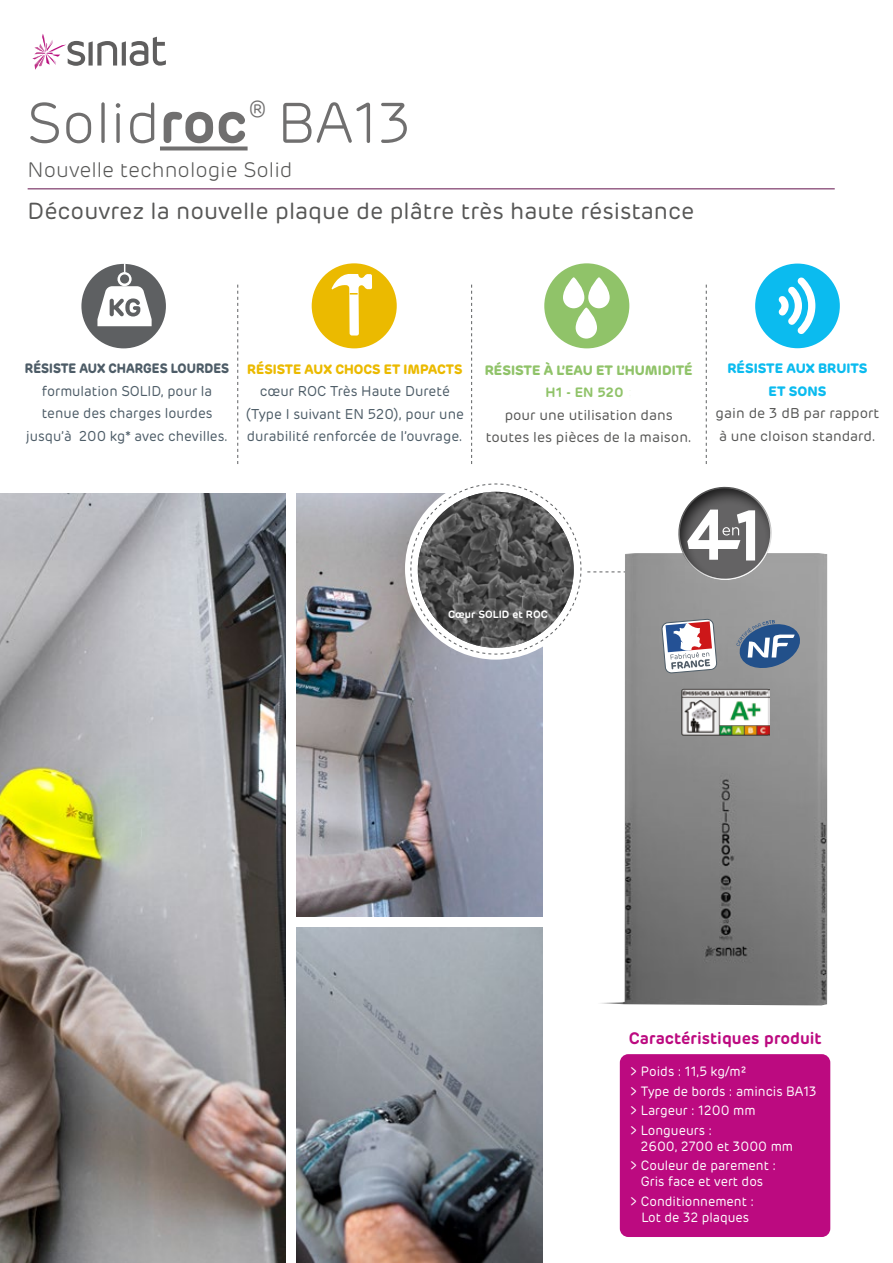
<style>
.page{position:relative;width:893px;height:1263px;background:#fff}
.page>*{position:absolute;margin:0;border:0;box-sizing:border-box;transform-origin:0 0}
.t1{font:300 57.15px "Rubrik";color:#706f6f}
.t2{font:23.25px "Rubrik";color:#575756}
.t3{font:300 21px "Rubrik";color:#575756}
.t4{font:600 16.5px "Rubrik";color:#bc0a80}
.t5{font:14.25px/22.5px "Rubrik";color:#575756;text-align:center}
.t6{font:14.25px/22.5px "Rubrik";color:#4d5c67;text-align:center}
.t7{font:14.25px/22.5px "Rubrik";color:#4d5c67;text-align:center;scale:.96 1}
.t8{font:13.5px/19.5px "Rubrik";color:#fff;scale:.95 1}
.t9{font:700 13.5px/22.5px "Rubrik";color:#90c369;text-align:center}
.t10{font:700 13.5px "Rubrik";color:#4d5c67;scale:.92 1}
.t11{font:700 13.5px "Rubrik";color:#ebba00}
.t12{font:700 13.5px/22.5px "Rubrik";color:#0bbbef;text-align:center}
.t13{font:600 10.5px "Rubrik";color:#fff}
.s1{font-weight:600}
.s2{font-weight:600;font-size:15px}
</style>
<div class="page">
<div style="left:620px;top:1054px;width:210px;height:183px;background:#bc0a80;border-radius:9px"></div>
<div style="left:544px;top:263px;width:85px;height:85px;background:#90c369;border-radius:50%"></div>
<svg style="left:563px;top:277px;width:47px;height:62px"></svg>
<hr style="left:28px;top:188px;width:807px;height:1px;background:#62114b">
<svg style="left:160px;top:146px;width:88px;height:4px"></svg>
<svg style="left:32px;top:34px;width:134px;height:36px"></svg>
<div style="left:755px;top:264px;width:85px;height:84px;background:#0bbbef;border-radius:50%"></div>
<svg style="left:778px;top:277px;width:37px;height:57px"></svg>
<svg style="left:237px;top:285px;width:1px;height:179px"></svg>
<svg style="left:471px;top:285px;width:1px;height:179px"></svg>
<svg style="left:706px;top:285px;width:1px;height:179px"></svg>
<div style="left:312px;top:263px;width:85px;height:85px;background:#ebba00;border-radius:50%"></div>
<svg style="left:332px;top:274px;width:40px;height:62px"></svg>
<div style="left:81px;top:264px;width:85px;height:84px;background:#5e6062;border-radius:50%"></div>
<svg style="left:97px;top:263px;width:55px;height:63px"></svg>
<img style="left:601px;top:553px;width:226px;height:452px">
<img style="left:0;top:493px;width:285px;height:770px">
<img style="left:296px;top:493px;width:247px;height:423px">
<img style="left:296px;top:927px;width:247px;height:336px">
<img style="left:682px;top:689px;width:87px;height:47px">
<svg style="left:410px;top:483px;width:390px;height:190px"></svg>
<h1 class="t1" style="left:27px;top:90px;width:387px">Solid<span class="s1">roc</span><sup>®</sup> BA13</h1>
<h3 class="t3" style="left:28px;top:157px;width:266px">Nouvelle technologie Solid</h3>
<h2 class="t2" style="left:28px;top:197px;width:668px">Découvrez la nouvelle plaque de plâtre très haute résistance</h2>
<p class="t10" style="left:25px;top:360px;width:224px">RÉSISTE AUX CHARGES LOURDES</p>
<p class="t7" style="left:26px;top:380px;width:212px">formulation SOLID, pour la tenue des charges lourdes jusqu’à 200 kg* avec chevilles.</p>
<p class="t11" style="left:247px;top:361px;width:217px">RÉSISTE AUX CHOCS ET IMPACTS</p>
<p class="t6" style="left:246px;top:380px;width:220px">cœur ROC Très Haute Dureté (Type I suivant EN 520), pour une durabilité renforcée de l’ouvrage.</p>
<p class="t9" style="left:485px;top:358px;width:210px">RÉSISTE À L’EAU ET L’HUMIDITÉ<br><span class="s1">H1 - EN 520</span> <span class="s2">:</span></p>
<p class="t5" style="left:486px;top:404px;width:208px">pour une utilisation dans toutes les pièces de la maison.</p>
<p class="t12" style="left:727px;top:357px;width:142px">RÉSISTE AUX BRUITS<br>ET SONS</p>
<p class="t5" style="left:716px;top:402px;width:165px;text-align:left">gain de 3 dB par rapport à une cloison standard.</p>
<p class="t13" style="left:448px;top:607px;width:101px">Cœur SOLID et ROC</p>
<p class="t4" style="left:629px;top:1027px;width:194px">Caractéristiques produit</p>
<p class="t8" style="left:629px;top:1062px;width:199px">&gt; Poids : 11,5 kg/m²<br>&gt; Type de bords : amincis BA13 &gt; Largeur : 1200 mm<br>&gt; Longueurs :</p>
<p class="t8" style="left:629px;top:1136px;width:174px;text-indent:12px">2600, 2700 et 3000 mm &gt; Couleur de parement :</p>
<p class="t8" style="left:629px;top:1172px;width:142px;text-indent:12px">Gris face et vert dos &gt; Conditionnement :</p>
<p class="t8" style="left:641px;top:1208px;width:115px">Lot de 32 plaques</p>
</div>
